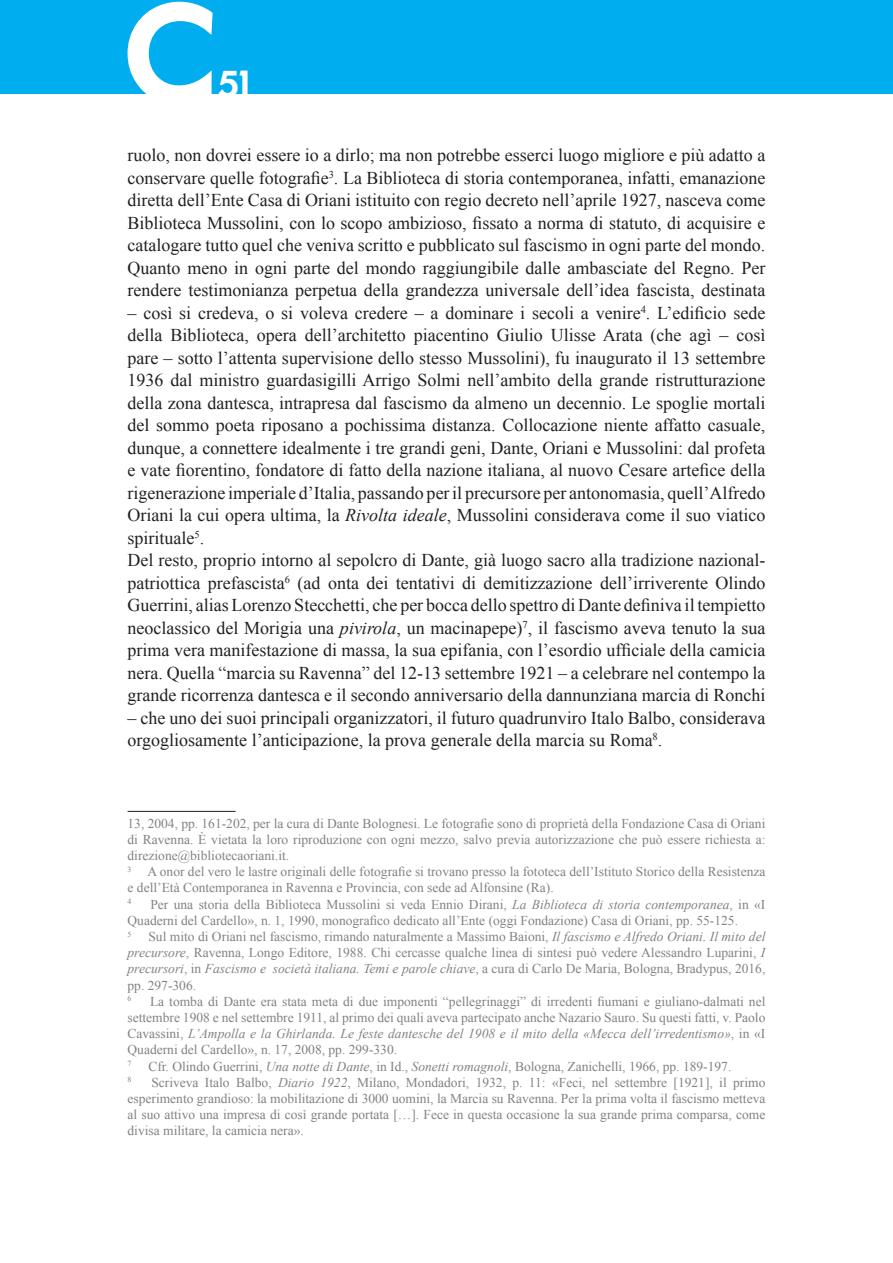
<style>
.page{position:relative;width:893px;height:1263px;background:#fff}
.page>*{position:absolute;margin:0;border:0;box-sizing:border-box;transform-origin:0 0}
.t1{font:36px "Motor Oil 1937 M54";color:#fff}
.t2{font:18px/22.5px "Times New Roman";color:#231f20}
.t3{font:13.5px/16.2px "Times New Roman";color:#808285;text-align:justify}
.t4{font:7.8px "Times New Roman";color:#808285}
.s1{font-style:italic}
</style>
<div class="page">
<div style="left:0;top:0;width:893px;height:94px;background:#00aeef"></div>
<svg style="left:128px;top:2px;width:85px;height:92px"></svg>
<hr style="left:128px;top:811px;width:108px;height:1px;background:#231f20">
<h1 class="t1" style="left:217px;top:68px;width:34px">51</h1>
<p class="t2" style="left:128px;top:144px;width:639px;text-align:justify">ruolo, non dovrei essere io a dirlo; ma non potrebbe esserci luogo migliore e più adatto a conservare quelle fotografie<sup>3</sup>. La Biblioteca di storia contemporanea, infatti, emanazione diretta dell’Ente Casa di Oriani istituito con regio decreto nell’aprile 1927, nasceva come Biblioteca Mussolini, con lo scopo ambizioso, fissato a norma di statuto, di acquisire e catalogare tutto quel che veniva scritto e pubblicato sul fascismo in ogni parte del mondo.<br>Quanto meno in ogni parte del mondo raggiungibile dalle ambasciate del Regno. Per rendere testimonianza perpetua della grandezza universale dell’idea fascista, destinata</p>
<p class="t2" style="left:128px;top:301px;width:639px">– così si credeva, o si voleva credere – a dominare i secoli a venire<sup>4</sup>. L’edificio sede della Biblioteca, opera dell’architetto piacentino Giulio Ulisse Arata (che agì – così pare – sotto l’attenta supervisione dello stesso Mussolini), fu inaugurato il 13 settembre 1936 dal ministro guardasigilli Arrigo Solmi nell’ambito della grande ristrutturazione della zona dantesca, intrapresa dal fascismo da almeno un decennio. Le spoglie mortali del sommo poeta riposano a pochissima distanza. Collocazione niente affatto casuale, dunque, a connettere idealmente i tre grandi geni, Dante, Oriani e Mussolini: dal profeta e vate fiorentino, fondatore di fatto della nazione italiana, al nuovo Cesare artefice della rigenerazione imperiale d’Italia, passando per il precursore per antonomasia, quell’Alfredo Oriani la cui opera ultima, la <span class="s1">Rivolta ideale</span>, Mussolini considerava come il suo viatico spirituale<sup>5</sup>.<br>Del resto, proprio intorno al sepolcro di Dante, già luogo sacro alla tradizione nazional&shy;patriottica prefascista<sup>6</sup> (ad onta dei tentativi di demitizzazione dell’irriverente Olindo Guerrini, alias Lorenzo Stecchetti, che per bocca dello spettro di Dante definiva il tempietto neoclassico del Morigia una <span class="s1">pivirola</span>, un macinapepe)<sup>7</sup>, il fascismo aveva tenuto la sua prima vera manifestazione di massa, la sua epifania, con l’esordio ufficiale della camicia nera. Quella “marcia su Ravenna” del 12-13 settembre 1921 – a celebrare nel contempo la grande ricorrenza dantesca e il secondo anniversario della dannunziana marcia di Ronchi</p>
<p class="t2" style="left:128px;top:706px;width:639px">– che uno dei suoi principali organizzatori, il futuro quadrunviro Italo Balbo, considerava orgogliosamente l’anticipazione, la prova generale della marcia su Roma<sup>8</sup>.</p>
<p class="t3" style="left:128px;top:815px;width:639px;text-align:left">13, 2004, pp. 161-202, per la cura di Dante Bolognesi. Le fotografie sono di proprietà della Fondazione Casa di Oriani di Ravenna. È vietata la loro riproduzione con ogni mezzo, salvo previa autorizzazione che può essere richiesta a: direzione@bibliotecaoriani.it.<br><sup>3</sup> A onor del vero le lastre originali delle fotografie si trovano presso la fototeca dell’Istituto Storico della Resistenza e dell’Età Contemporanea in Ravenna e Provincia, con sede ad Alfonsine (Ra).</p>
<p class="t4" style="left:128px;top:897px;width:5px">4</p>
<p class="t3" style="left:128px;top:896px;width:639px;text-indent:23px">Per una storia della Biblioteca Mussolini si veda Ennio Dirani, <span class="s1">La Biblioteca di storia contemporanea</span>, in «I<br>Quaderni del Cardello», n. 1, 1990, monografico dedicato all’Ente (oggi Fondazione) Casa di Oriani, pp. 55-125.</p>
<p class="t4" style="left:128px;top:929px;width:5px">5</p>
<p class="t3" style="left:128px;top:928px;width:639px;text-indent:21px">Sul mito di Oriani nel fascismo, rimando naturalmente a Massimo Baioni, <span class="s1">Il fascismo e Alfredo Oriani. Il mito del precursore</span>, Ravenna, Longo Editore, 1988. Chi cercasse qualche linea di sintesi può vedere Alessandro Luparini, <span class="s1">I precursori</span>, in <span class="s1">Fascismo e società italiana. Temi e parole chiave</span>, a cura di Carlo De Maria, Bologna, Bradypus, 2016, pp. 297-306.</p>
<p class="t4" style="left:128px;top:994px;width:5px">6</p>
<p class="t3" style="left:128px;top:993px;width:639px;text-indent:22px">La tomba di Dante era stata meta di due imponenti “pellegrinaggi” di irredenti fiumani e giuliano-dalmati nel settembre 1908 e nel settembre 1911, al primo dei quali aveva partecipato anche Nazario Sauro. Su questi fatti, v. Paolo Cavassini, <span class="s1">L’Ampolla e la Ghirlanda. Le feste dantesche del 1908 e il mito della «Mecca dell’irredentismo»</span>, in «I Quaderni del Cardello», n. 17, 2008, pp. 299-330.</p>
<p class="t4" style="left:128px;top:1059px;width:5px">7</p>
<p class="t3" style="left:148px;top:1058px;width:584px">Cfr. Olindo Guerrini, <span class="s1">Una notte di Dante</span>, in Id., <span class="s1">Sonetti romagnoli</span>, Bologna, Zanichelli, 1966, pp. 189-197.</p>
<p class="t4" style="left:128px;top:1075px;width:5px">8</p>
<p class="t3" style="left:128px;top:1074px;width:639px;text-indent:24px">Scriveva Italo Balbo, <span class="s1">Diario 1922</span>, Milano, Mondadori, 1932, p. 11: «Feci, nel settembre [1921], il primo esperimento grandioso: la mobilitazione di 3000 uomini, la Marcia su Ravenna. Per la prima volta il fascismo metteva al suo attivo una impresa di così grande portata […]. Fece in questa occasione la sua grande prima comparsa, come divisa militare, la camicia nera».</p>
</div>
